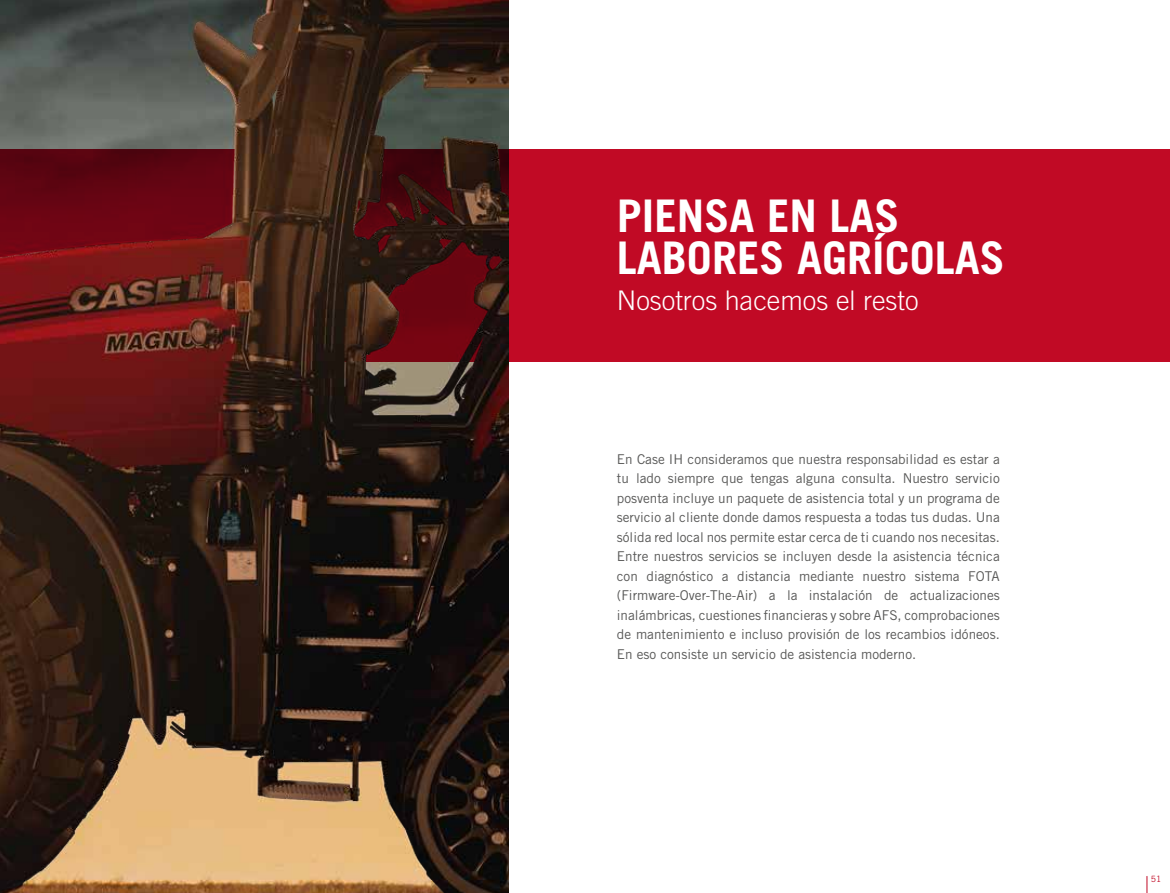
<style>
.page{position:relative;width:1170px;height:893px;background:#fff}
.page>*{position:absolute;margin:0;border:0;box-sizing:border-box;transform-origin:0 0}
.t1{font:700 45px/42px "Trade Gothic LT Pro";color:#fff}
.t2{font:300 27px "Trade Gothic LT Pro";color:#fff}
.t3{font:13.5px/19.5px "Trade Gothic LT Pro";color:#575756;text-align:justify}
.t4{font:8.7px "Trade Gothic LT Pro";color:#c10a25}
</style>
<div class="page">
<img style="left:0;top:0;width:508px;height:893px">
<svg style="left:0;top:149px;width:1169px;height:212px;background:#92101e"></svg>
<svg style="left:1146px;top:876px;width:1px;height:17px"></svg>
<h1 class="t1" style="left:617px;top:195px;width:389px">PIENSA EN LAS<br>LABORES AGRÍCOLAS</h1>
<h2 class="t2" style="left:617px;top:285px;width:303px">Nosotros hacemos el resto</h2>
<p class="t3" style="left:617px;top:449px;width:384px">En Case IH consideramos que nuestra responsabilidad es estar a tu lado siempre que tengas alguna consulta. Nuestro servicio posventa incluye un paquete de asistencia total y un programa de servicio al cliente donde damos respuesta a todas tus dudas. Una sólida red local nos permite estar cerca de ti cuando nos necesitas.<br>Entre nuestros servicios se incluyen desde la asistencia técnica con diagnóstico a distancia mediante nuestro sistema FOTA (Firmware-Over-The-Air) a la instalación de actualizaciones inalámbricas, cuestiones financieras y sobre AFS, comprobaciones de mantenimiento e incluso provisión de los recambios idóneos.<br>En eso consiste un servicio de asistencia moderno.</p>
<p class="t4" style="left:1150px;top:874px;width:12px">51</p>
</div>
